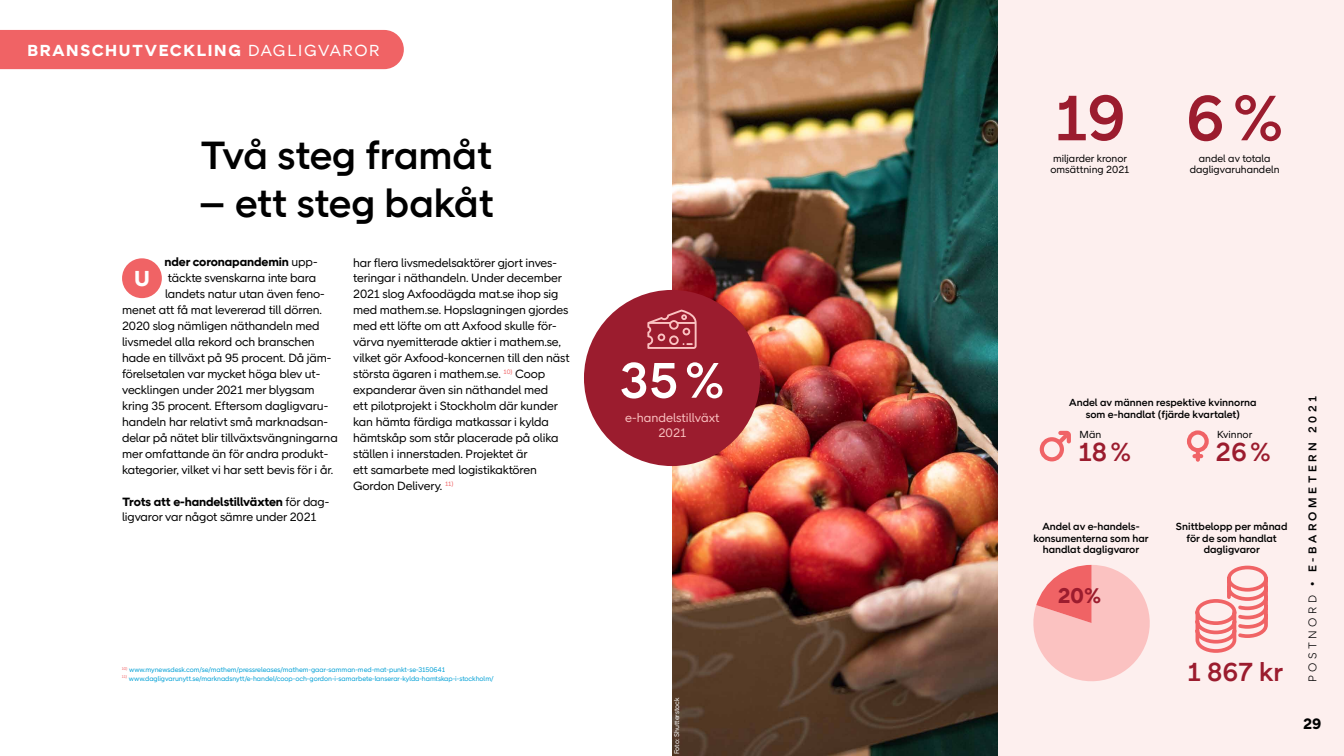
<style>
.page{position:relative;width:1344px;height:756px;background:#fff}
.page>*{position:absolute;margin:0;border:0;box-sizing:border-box;transform-origin:0 0}
.t1{font:500 65.45px "Post Nord Sans";color:#9b1c2e}
.t2{font:500 51.1px "Post Nord Sans";color:#fff}
.t3{font:500 40.25px "Post Nord Sans";letter-spacing:-.005em;color:#000}
.t4{font:500 26.7px "Post Nord Sans";color:#9b1c2e}
.t5{font:700 22.19px "Post Nord Sans";color:#fff}
.t6{font:700 21.7px "Post Nord Sans";color:#9b1c2e}
.t7{font:700 16.38px "Post Nord Sans";letter-spacing:.1em;color:#fff}
.t8{font:700 15.4px "Post Nord Sans";color:#000}
.t9{font:12.6px/15.1px "Post Nord Sans";color:#fbc2c1;text-align:center}
.t10{font:12.25px/15.9px "Post Nord Sans";letter-spacing:-.01em;color:#000}
.t11{font:700 12.25px "Post Nord Sans";letter-spacing:-.01em;color:#000}
.t12{font:500 11.55px "Post Nord Sans";letter-spacing:.3em;color:#000}
.t13{font:500 10.5px/11.4px "Post Nord Sans";color:#000;text-align:center}
.t14{font:10.5px/11.4px "Post Nord Sans";color:#000;text-align:center}
.t15{font:7px "Post Nord Sans";letter-spacing:-.005em;color:#00a0d6}
.t16{font:7px "Post Nord Sans";color:#fff}
.s1{font-weight:400}
.s2{font-weight:700}
.s3{font-weight:300}
</style>
<div class="page">
<div style="left:998px;top:0;width:346px;height:756px;background:#fdefee"></div>
<img style="left:672px;top:0;width:326px;height:756px">
<div style="left:122px;top:258px;width:40px;height:40px;background:#f06365;border-radius:50%"></div>
<div style="left:584px;top:290px;width:176px;height:176px;background:#9b1c2e;border-radius:50%"></div>
<div style="left:0;top:30px;width:404px;height:39px;background:#f06365"></div>
<svg style="left:647px;top:310px;width:50px;height:39px"></svg>
<div style="left:1187px;top:430px;width:22px;height:22px;border:4px solid #f06366;border-radius:50%"></div>
<svg style="left:1195px;top:453px;width:6px;height:7px"></svg>
<div style="left:1040px;top:437px;width:24px;height:24px;border:4px solid #f06366;border-radius:50%"></div>
<svg style="left:1054px;top:430px;width:17px;height:18px"></svg>
<svg style="left:1195px;top:565px;width:73px;height:88px"></svg>
<svg style="left:1033px;top:565px;width:117px;height:117px"></svg>
<h3 class="t7" style="left:27px;top:40px;width:354px">BRANSCHUTVECKLING <span class="s1">DAGLIGVAROR</span></h3>
<h3 class="t3" style="left:200px;top:132px;width:294px">Två steg framåt</h3>
<h3 class="t3" style="left:199px;top:180px;width:297px">– ett steg bakåt</h3>
<p class="t11" style="left:165px;top:255px;width:154px">nder coronapandemin <span class="s1">upp-</span></p>
<p class="t10" style="left:168px;top:270px;width:150px">täckte svenskarna inte bara</p>
<p class="t10" style="left:165px;top:286px;width:161px">landets natur utan även feno-</p>
<p class="t10" style="left:122px;top:302px;width:202px">menet att få mat levererad till dörren.</p>
<p class="t10" style="left:122px;top:318px;width:199px">2020 slog nämligen näthandeln med</p>
<p class="t10" style="left:122px;top:334px;width:194px">livsmedel alla rekord och branschen</p>
<p class="t10" style="left:122px;top:350px;width:211px">hade en tillväxt på 95 procent. Då jäm-</p>
<p class="t10" style="left:122px;top:366px;width:200px">förelsetalen var mycket höga blev ut-</p>
<p class="t10" style="left:122px;top:382px;width:194px">vecklingen under 2021 mer blygsam</p>
<p class="t10" style="left:122px;top:398px;width:208px">kring 35 procent. Eftersom dagligvaru-</p>
<p class="t10" style="left:122px;top:414px;width:207px">handeln har relativt små marknadsan-</p>
<p class="t10" style="left:122px;top:430px;width:217px">delar på nätet blir tillväxtsvängningarna</p>
<p class="t10" style="left:122px;top:446px;width:208px">mer omfattande än för andra produkt-</p>
<p class="t10" style="left:122px;top:462px;width:213px">kategorier, vilket vi har sett bevis för i år.</p>
<p class="t10" style="left:122px;top:493px;width:209px"><span class="s2">Trots att e-handelstillväxten</span> för dag&shy;ligvaror var något sämre under 2021</p>
<h3 class="t5" style="left:134px;top:265px;width:17px">U</h3>
<p class="t10" style="left:353px;top:254px;width:218px">har flera livsmedelsaktörer gjort inves&shy;teringar i näthandeln. Under december 2021 slog Axfoodägda mat.se ihop sig med mathem.se. Hopslagningen gjordes med ett löfte om att Axfood skulle för&shy;värva nyemitterade aktier i mathem.se, vilket gör Axfood-koncernen till den näst största ägaren i mathem.se. <sup>10)</sup> Coop expanderar även sin näthandel med<br>ett pilotprojekt i Stockholm där kunder kan hämta färdiga matkassar i kylda hämtskåp som står placerade på olika ställen i innerstaden. Projektet är<br>ett samarbete med logistikaktören Gordon Delivery. <sup>11)</sup></p>
<h2 class="t2" style="left:620px;top:351px;width:106px">35%</h2>
<p class="t9" style="left:625px;top:410px;width:96px">e-handelstillväxt<br>2021</p>
<p class="t15" style="left:122px;top:666px;width:325px"><sup>10)</sup> www.mynewsdesk.com/se/mathem/pressreleases/mathem-gaar-samman-med-mat-punkt-se-3150641</p>
<p class="t15" style="left:122px;top:674px;width:373px"><sup>11)</sup> www.dagligvarunytt.se/marknadsnytt/e-handel/coop-och-gordon-i-samarbete-lanserar-kylda-hamtskap-i-stockholm/</p>
<p class="t16" style="left:673px;top:754px;width:58px;rotate:-90deg">Foto: Shutterstock</p>
<h1 class="t1" style="left:1054px;top:80px;width:231px">19 6%</h1>
<p class="t14" style="left:1050px;top:164px;width:81px">omsättning 2021</p>
<p class="t14" style="left:1190px;top:153px;width:91px">andel av totala dagligvaruhandeln</p>
<p class="t14" style="left:1053px;top:153px;width:76px">miljarder kronor</p>
<p class="t13" style="left:1069px;top:397px;width:189px">Andel av männen respektive kvinnorna som e-handlat (fjärde kvartalet)</p>
<p class="t14" style="left:1217px;top:429px;width:37px">Kvinnor</p>
<h3 class="t4" style="left:1215px;top:437px;width:57px">26%</h3>
<p class="t14" style="left:1080px;top:429px;width:23px">Män</p>
<h3 class="t4" style="left:1078px;top:437px;width:55px">18%</h3>
<p class="t13" style="left:1033px;top:521px;width:117px">Andel av e-handels&shy;konsumenterna som har handlat dagligvaror</p>
<p class="t13" style="left:1176px;top:521px;width:113px">Snittbelopp per månad för de som handlat dagligvaror</p>
<h3 class="t6" style="left:1058px;top:582px;width:45px">20%</h3>
<h3 class="t4" style="left:1187px;top:656px;width:98px">1 867 kr</h3>
<p class="t12" style="left:1306px;top:682px;width:287px;rotate:-90deg"><span class="s3">POSTNORD</span> • E-BAROMETERN 2021</p>
<p class="t8" style="left:1303px;top:714px;width:20px">29</p>
</div>
